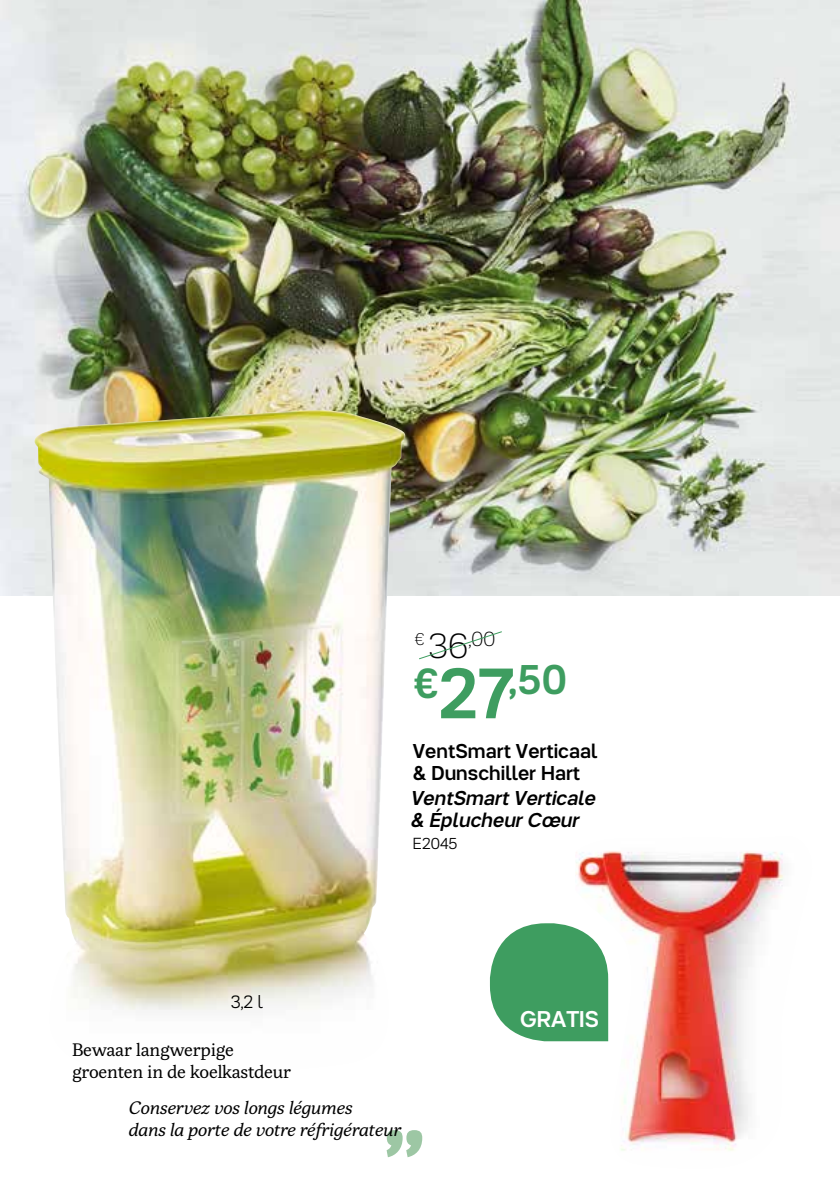
<style>
.page{position:relative;width:840px;height:1191px;background:#fff}
.page>*{position:absolute;margin:0;border:0;box-sizing:border-box;transform-origin:0 0}
.t1{font:500 42px "Tupper PRO";color:#3e9d60}
.t2{font:500 22.8px "Tupper PRO";color:#fff}
.t3{font:100 20.6px "Tupper PRO";color:#000}
.t4{font:500 20px/22px "Tupper PRO";color:#000}
.t5{font:500 20px/22px "Tupper PR Oitalic";color:#000}
.t6{font:italic 18px/22px "Tupper Serif";color:#000}
.t7{font:18px/22px "Tupper Serif";letter-spacing:-.01em;color:#000}
.t8{font:300 18px "Tupper PRO";color:#000}
.t9{font:300 16px "Tupper PRO";color:#000}
.s1{font-size:16.8px}
.s2{font-size:35.4px}
.s3{font-size:72px}
</style>
<div class="page">
<img style="left:0;top:0;width:839px;height:595px">
<img style="left:35px;top:410px;width:370px;height:602px">
<svg style="left:419px;top:631px;width:83px;height:29px"></svg>
<img style="left:575px;top:851px;width:209px;height:300px">
<svg style="left:489px;top:923px;width:119px;height:118px;background:#59ab76"></svg>
<svg style="left:386px;top:1130px;width:36px;height:27px"></svg>
<p class="t3" style="left:414px;top:622px;width:83px"><span class="s1">€</span> <span class="s2">36</span>,00</p>
<h1 class="t1" style="left:412px;top:646px;width:155px">€<span class="s3">27</span>,50</h1>
<p class="t4" style="left:412px;top:739px;width:186px">VentSmart Verticaal &amp; Dunschiller Hart</p>
<p class="t5" style="left:412px;top:786px;width:186px">VentSmart Verticale &amp; Éplucheur Cœur</p>
<p class="t9" style="left:412px;top:830px;width:46px">E2045</p>
<p class="t8" style="left:231px;top:987px;width:34px">3,2 l</p>
<p class="t7" style="left:72px;top:1038px;width:220px">Bewaar langwerpige groenten in de koelkastdeur</p>
<p class="t6" style="left:129px;top:1096px;width:273px">Conservez vos longs légumes<br>dans la porte de votre réfrigérateur</p>
<p class="t2" style="left:520px;top:1000px;width:80px">GRATIS</p>
</div>
